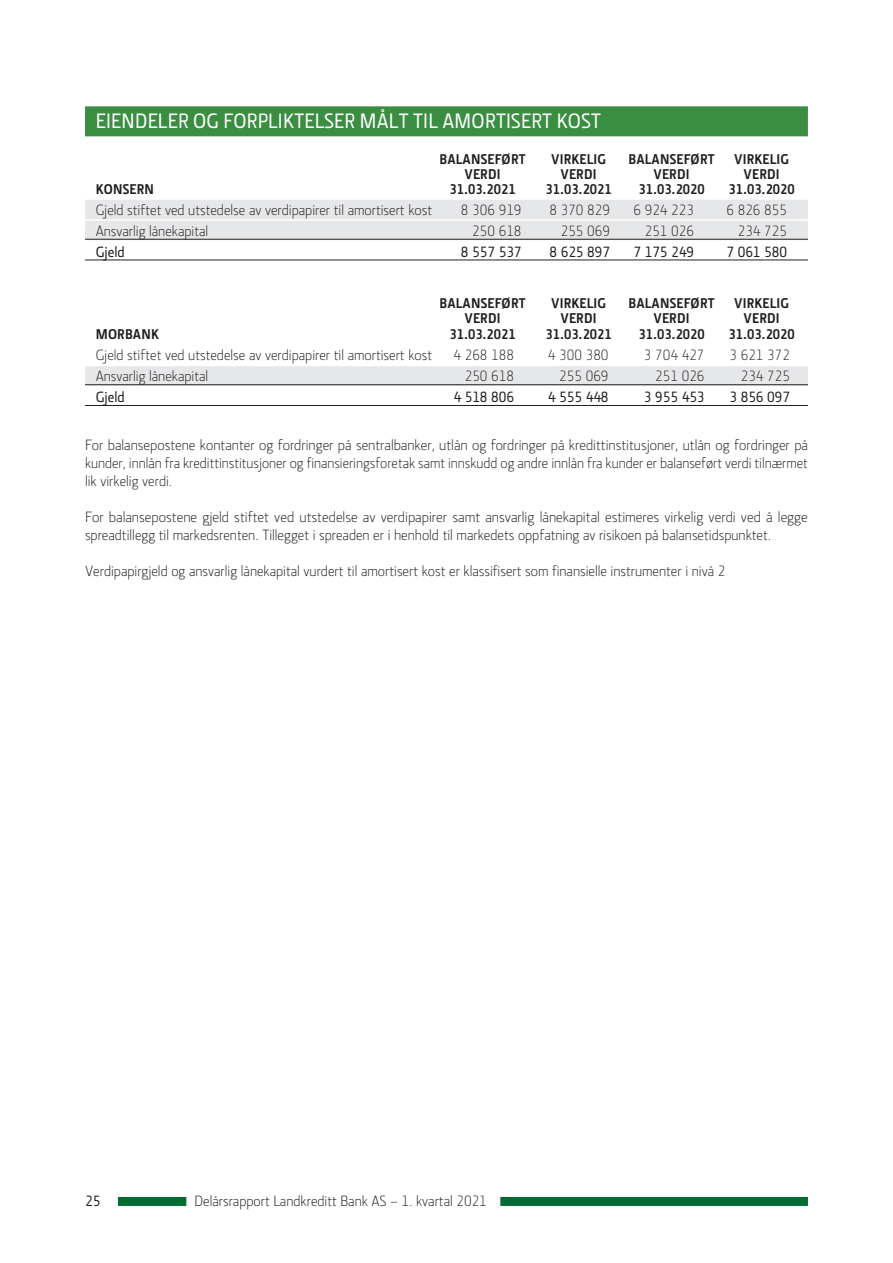
<style>
.page{position:relative;width:893px;height:1263px;background:#fff}
.page>*{position:absolute;margin:0;border:0;box-sizing:border-box;transform-origin:0 0}
.t1{font:500 21px "Section LK";letter-spacing:.015em;color:#fff}
.t2{font:300 15px/18px "Section LK";color:#231f20;text-align:justify}
.t3{font:500 15px "Section LK";color:#231f20}
.t4{font:700 14.25px "Section LK";letter-spacing:.015em;color:#231f20}
</style>
<div class="page">
<div style="left:118px;top:1197px;width:68px;height:9px;background:#006b32"></div>
<div style="left:500px;top:1197px;width:308px;height:9px;background:#006b32"></div>
<div style="left:85px;top:106px;width:723px;height:30px;background:#3b8d41"></div>
<div style="left:85px;top:200px;width:723px;height:19px;background:#e6e7e9"></div>
<div style="left:85px;top:221px;width:723px;height:19px;background:#e6e7e9"></div>
<hr style="left:85px;top:239px;width:723px;height:1px;background:#231f20">
<hr style="left:85px;top:260px;width:723px;height:1px;background:#231f20">
<div style="left:85px;top:366px;width:723px;height:20px;background:#e6e7e9"></div>
<hr style="left:85px;top:384px;width:723px;height:1px;background:#231f20">
<hr style="left:85px;top:405px;width:723px;height:1px;background:#231f20">
<h1 class="t1" style="left:96px;top:109px;width:507px">EIENDELER OG FORPLIKTELSER MÅLT TIL AMORTISERT KOST</h1>
<p class="t4" style="left:439px;top:150px;width:88px">BALANSEFØRT</p>
<p class="t4" style="left:551px;top:150px;width:56px">VIRKELIG</p>
<p class="t4" style="left:628px;top:150px;width:88px">BALANSEFØRT</p>
<p class="t4" style="left:734px;top:150px;width:56px">VIRKELIG</p>
<p class="t4" style="left:464px;top:165px;width:38px">VERDI</p>
<p class="t4" style="left:560px;top:165px;width:38px">VERDI</p>
<p class="t4" style="left:653px;top:165px;width:38px">VERDI</p>
<p class="t4" style="left:743px;top:165px;width:38px">VERDI</p>
<p class="t4" style="left:96px;top:180px;width:60px">KONSERN</p>
<p class="t4" style="left:450px;top:180px;width:68px">31.03.2021</p>
<p class="t4" style="left:546px;top:180px;width:68px">31.03.2021</p>
<p class="t4" style="left:639px;top:180px;width:68px">31.03.2020</p>
<p class="t4" style="left:729px;top:180px;width:68px">31.03.2020</p>
<p class="t2" style="left:96px;top:201px;width:338px">Gjeld stiftet ved utstedelse av verdipapirer til amortisert kost</p>
<p class="t2" style="left:461px;top:201px;width:62px">8 306 919</p>
<p class="t2" style="left:549px;top:201px;width:62px">8 370 829</p>
<p class="t2" style="left:633px;top:201px;width:62px">6 924 223</p>
<p class="t2" style="left:726px;top:201px;width:62px">6 826 855</p>
<p class="t2" style="left:96px;top:222px;width:114px">Ansvarlig lånekapital</p>
<p class="t2" style="left:472px;top:222px;width:51px">250 618</p>
<p class="t2" style="left:561px;top:222px;width:51px">255 069</p>
<p class="t2" style="left:645px;top:222px;width:51px">251 026</p>
<p class="t2" style="left:738px;top:222px;width:51px">234 725</p>
<p class="t3" style="left:96px;top:243px;width:31px">Gjeld</p>
<p class="t3" style="left:461px;top:243px;width:62px">8 557 537</p>
<p class="t3" style="left:549px;top:243px;width:62px">8 625 897</p>
<p class="t3" style="left:633px;top:243px;width:62px">7 175 249</p>
<p class="t3" style="left:726px;top:243px;width:62px">7 061 580</p>
<p class="t4" style="left:439px;top:294px;width:88px">BALANSEFØRT</p>
<p class="t4" style="left:551px;top:294px;width:56px">VIRKELIG</p>
<p class="t4" style="left:628px;top:294px;width:88px">BALANSEFØRT</p>
<p class="t4" style="left:734px;top:294px;width:56px">VIRKELIG</p>
<p class="t4" style="left:464px;top:309px;width:38px">VERDI</p>
<p class="t4" style="left:560px;top:309px;width:38px">VERDI</p>
<p class="t4" style="left:653px;top:309px;width:38px">VERDI</p>
<p class="t4" style="left:743px;top:309px;width:38px">VERDI</p>
<p class="t4" style="left:96px;top:326px;width:65px">MORBANK</p>
<p class="t4" style="left:450px;top:326px;width:68px">31.03.2021</p>
<p class="t4" style="left:546px;top:326px;width:68px">31.03.2021</p>
<p class="t4" style="left:639px;top:326px;width:68px">31.03.2020</p>
<p class="t4" style="left:729px;top:326px;width:68px">31.03.2020</p>
<p class="t2" style="left:96px;top:346px;width:338px">Gjeld stiftet ved utstedelse av verdipapirer til amortisert kost</p>
<p class="t2" style="left:453px;top:346px;width:62px">4 268 188</p>
<p class="t2" style="left:548px;top:346px;width:62px">4 300 380</p>
<p class="t2" style="left:644px;top:346px;width:62px">3 704 427</p>
<p class="t2" style="left:729px;top:346px;width:62px">3 621 372</p>
<p class="t2" style="left:96px;top:367px;width:114px">Ansvarlig lånekapital</p>
<p class="t2" style="left:465px;top:367px;width:51px">250 618</p>
<p class="t2" style="left:559px;top:367px;width:51px">255 069</p>
<p class="t2" style="left:655px;top:367px;width:51px">251 026</p>
<p class="t2" style="left:741px;top:367px;width:51px">234 725</p>
<p class="t3" style="left:96px;top:389px;width:31px">Gjeld</p>
<p class="t3" style="left:453px;top:389px;width:62px">4 518 806</p>
<p class="t3" style="left:548px;top:389px;width:62px">4 555 448</p>
<p class="t3" style="left:644px;top:389px;width:62px">3 955 453</p>
<p class="t3" style="left:729px;top:389px;width:62px">3 856 097</p>
<p class="t2" style="left:85px;top:436px;width:724px">For balansepostene kontanter og fordringer på sentralbanker, utlån og fordringer på kredittinstitusjoner, utlån og fordringer på kunder, innlån fra kredittinstitusjoner og finansieringsforetak samt innskudd og andre innlån fra kunder er balanseført verdi tilnærmet lik virkelig verdi.</p>
<p class="t2" style="left:85px;top:508px;width:724px">For balansepostene gjeld stiftet ved utstedelse av verdipapirer samt ansvarlig lånekapital estimeres virkelig verdi ved å legge spreadtillegg til markedsrenten. Tillegget i spreaden er i henhold til markedets oppfatning av risikoen på balansetidspunktet.</p>
<p class="t2" style="left:85px;top:562px;width:642px">Verdipapirgjeld og ansvarlig lånekapital vurdert til amortisert kost er klassifisert som finansielle instrumenter i nivå 2</p>
<p class="t3" style="left:85px;top:1192px;width:17px">25</p>
<p class="t2" style="left:195px;top:1192px;width:294px">Delårsrapport Landkreditt Bank AS – 1. kvartal 2021</p>
</div>
